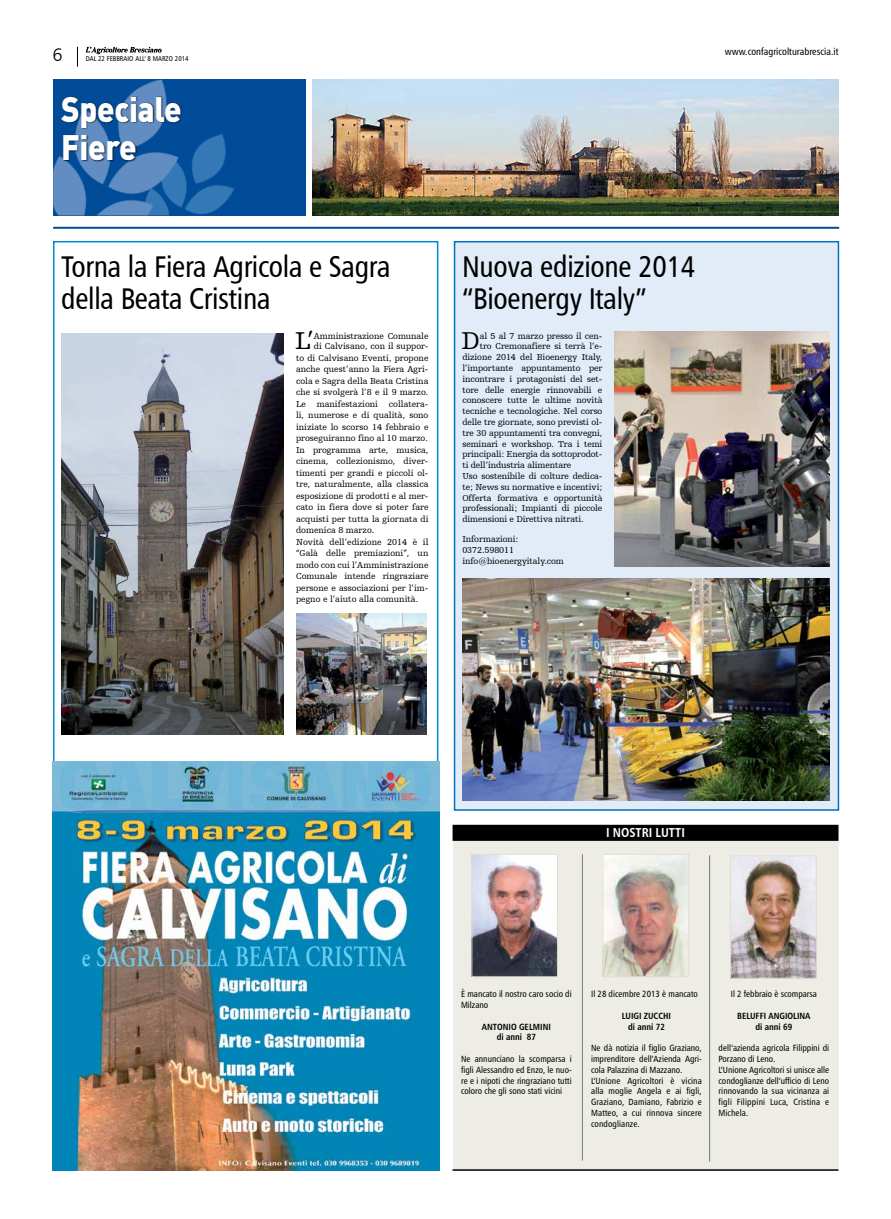
<style>
.page{position:relative;width:891px;height:1219px;background:#fff}
.page>*{position:absolute;margin:0;border:0;box-sizing:border-box;transform-origin:0 0}
.t1{font:900 35px/38px "DIN";letter-spacing:-.01em;color:#fff;scale:.9 1}
.t2{font:30px/32px "Humanist 777 BT Roman Condensed B";letter-spacing:-.01em;color:#000}
.t3{font:25.5px "Humanist Slabserif 712 BT";color:#000}
.t4{font:18px "Humanist 777 BT Light B";color:#000}
.t5{font:13px "Humanist 777 BT Bold Condensed B";color:#fff}
.t6{font:10px "Humanist 777 BT Roman Condensed B";color:#000}
.t7{font:9px/10.8px "Humanist Slabserif 712 BT";color:#000}
.t8{font:9px/10.8px "Humanist 777 BT Roman Condensed B";color:#000}
.t9{font:9px/10.8px "Humanist 777 BT Bold Condensed B";color:#000;text-align:center}
.t10{font:7px "Humanist 777 BT Roman Condensed B";color:#000}
</style>
<div class="page">
<svg style="left:77px;top:47px;width:1px;height:20px"></svg>
<img style="left:85px;top:47px;width:77px;height:8px">
<hr style="left:53px;top:227px;width:785px;height:2px;background:#004c98">
<div style="left:53px;top:79px;width:252px;height:136px;background:#004c98"></div>
<img style="left:185px;top:134px;width:49px;height:81px">
<img style="left:53px;top:79px;width:132px;height:136px">
<div style="left:61px;top:96px;width:121px;height:67px;background:#000;opacity:.75"></div>
<img style="left:312px;top:79px;width:526px;height:136px">
<img style="left:52px;top:761px;width:387px;height:410px">
<img style="left:61px;top:334px;width:222px;height:400px">
<img style="left:296px;top:614px;width:130px;height:120px">
<div style="left:452px;top:825px;width:386px;height:345px;background:#edede6"></div>
<div style="left:452px;top:825px;width:386px;height:16px;background:#000"></div>
<img style="left:473px;top:856px;width:82px;height:119px">
<div style="left:471px;top:854px;width:86px;height:123px;border:1px solid #dfded4"></div>
<hr style="left:582px;top:854px;width:1px;height:306px;background:#000">
<hr style="left:452px;top:1169px;width:386px;height:2px;background:#000">
<hr style="left:709px;top:855px;width:1px;height:306px;background:#000">
<div style="left:453px;top:241px;width:385px;height:570px;background:#e1ecf8;border:2px solid #0072bc"></div>
<img style="left:462px;top:578px;width:366px;height:223px">
<img style="left:614px;top:332px;width:214px;height:235px">
<img style="left:604px;top:856px;width:82px;height:119px">
<div style="left:602px;top:854px;width:86px;height:123px;border:1px solid #dfded4"></div>
<img style="left:731px;top:857px;width:83px;height:120px">
<div style="left:729px;top:855px;width:87px;height:124px;border:1px solid #dfded4"></div>
<h3 class="t4" style="left:52px;top:44px;width:12px">6</h3>
<p class="t10" style="left:86px;top:54px;width:104px">DAL 22 FEBBRAIO ALL‘ 8 MARZO 2014</p>
<h1 class="t1" style="left:61px;top:88px;width:135px">Speciale<br>Fiere</h1>
<p class="t6" style="left:724px;top:45px;width:115px">www.confagricolturabrescia.it</p>
<h2 class="t2" style="left:61px;top:250px;width:331px">Torna la Fiera Agricola e Sagra della Beata Cristina</h2>
<h3 class="t3" style="left:295px;top:325px;width:20px">L’</h3>
<p class="t7" style="left:314px;top:330px;width:116px">Amministrazione Comunale</p>
<p class="t7" style="left:314px;top:341px;width:116px">di Calvisano, con il suppor-</p>
<p class="t7" style="left:296px;top:352px;width:134px">to di Calvisano Eventi, propone</p>
<p class="t7" style="left:296px;top:364px;width:134px">anche quest’anno la Fiera Agri-</p>
<p class="t7" style="left:296px;top:375px;width:134px">cola e Sagra della Beata Cristina</p>
<p class="t7" style="left:296px;top:387px;width:134px">che si svolgerà l’8 e il 9 marzo.</p>
<p class="t7" style="left:296px;top:398px;width:134px">Le manifestazioni collatera-</p>
<p class="t7" style="left:296px;top:410px;width:134px">li, numerose e di qualità, sono</p>
<p class="t7" style="left:296px;top:421px;width:134px">iniziate lo scorso 14 febbraio e</p>
<p class="t7" style="left:296px;top:433px;width:133px">proseguiranno fino al 10 marzo.</p>
<p class="t7" style="left:296px;top:444px;width:134px">In programma arte, musica,</p>
<p class="t7" style="left:296px;top:456px;width:134px">cinema, collezionismo, diver-</p>
<p class="t7" style="left:296px;top:467px;width:134px">timenti per grandi e piccoli ol-</p>
<p class="t7" style="left:296px;top:479px;width:134px">tre, naturalmente, alla classica</p>
<p class="t7" style="left:296px;top:490px;width:134px">esposizione di prodotti e al mer-</p>
<p class="t7" style="left:296px;top:502px;width:134px">cato in fiera dove si poter fare</p>
<p class="t7" style="left:296px;top:513px;width:134px">acquisti per tutta la giornata di</p>
<p class="t7" style="left:296px;top:525px;width:80px">domenica 8 marzo.</p>
<p class="t7" style="left:296px;top:536px;width:134px">Novità dell’edizione 2014 è il</p>
<p class="t7" style="left:296px;top:548px;width:134px">“Galà delle premiazioni”, un</p>
<p class="t7" style="left:296px;top:559px;width:134px">modo con cui l’Amministrazione</p>
<p class="t7" style="left:296px;top:571px;width:134px">Comunale intende ringraziare</p>
<p class="t7" style="left:296px;top:582px;width:134px">persone e associazioni per l’im-</p>
<p class="t7" style="left:296px;top:594px;width:124px">pegno e l’aiuto alla comunità.</p>
<h2 class="t2" style="left:462px;top:250px;width:235px">Nuova edizione 2014 “Bioenergy Italy”</h2>
<h3 class="t3" style="left:461px;top:325px;width:20px">D</h3>
<p class="t7" style="left:479px;top:330px;width:124px">al 5 al 7 marzo presso il cen-</p>
<p class="t7" style="left:479px;top:341px;width:124px">tro Cremonafiere si terrà l’e-</p>
<p class="t7" style="left:462px;top:352px;width:141px">dizione 2014 del Bioenergy Italy,</p>
<p class="t7" style="left:462px;top:362px;width:141px">l’importante appuntamento per</p>
<p class="t7" style="left:462px;top:373px;width:141px">incontrare i protagonisti del set-</p>
<p class="t7" style="left:462px;top:384px;width:141px">tore delle energie rinnovabili e</p>
<p class="t7" style="left:462px;top:395px;width:141px">conoscere tutte le ultime novità</p>
<p class="t7" style="left:462px;top:406px;width:141px">tecniche e tecnologiche. Nel corso</p>
<p class="t7" style="left:462px;top:416px;width:141px">delle tre giornate, sono previsti ol-</p>
<p class="t7" style="left:462px;top:427px;width:141px">tre 30 appuntamenti tra convegni,</p>
<p class="t7" style="left:462px;top:438px;width:141px">seminari e workshop. Tra i temi</p>
<p class="t7" style="left:462px;top:449px;width:141px">principali: Energia da sottoprodot-</p>
<p class="t7" style="left:462px;top:460px;width:110px">ti dell’industria alimentare</p>
<p class="t7" style="left:462px;top:470px;width:141px">Uso sostenibile di colture dedica-</p>
<p class="t7" style="left:462px;top:481px;width:141px">te; News su normative e incentivi;</p>
<p class="t7" style="left:462px;top:492px;width:141px">Offerta formativa e opportunità</p>
<p class="t7" style="left:462px;top:503px;width:141px">professionali; Impianti di piccole</p>
<p class="t7" style="left:462px;top:514px;width:123px">dimensioni e Direttiva nitrati.</p>
<p class="t7" style="left:462px;top:533px;width:103px">Informazioni:<br>0372.598011 info@bioenergyitaly.com</p>
<h3 class="t5" style="left:605px;top:825px;width:15px">i nostri</h3>
<h3 class="t5" style="left:655px;top:825px;width:7px">lutti</h3>
<p class="t8" style="left:461px;top:988px;width:112px">È mancato il nostro caro socio di<br>Milzano</p>
<p class="t9" style="left:481px;top:1021px;width:70px">ANTONIO GELMINI di anni 87</p>
<p class="t8" style="left:461px;top:1053px;width:112px;text-align:justify">Ne annunciano la scomparsa i figli Alessandro ed Enzo, le nuo&shy;re e i nipoti che ringraziano tutti coloro che gli sono stati vicini</p>
<p class="t8" style="left:591px;top:988px;width:108px">Il 28 dicembre 2013 è mancato</p>
<p class="t9" style="left:621px;top:1010px;width:51px">LUIGI ZUCCHI di anni 72</p>
<p class="t8" style="left:591px;top:1042px;width:112px">Ne dà notizia il figlio Graziano, imprenditore dell’Azienda Agri&shy;cola Palazzina di Mazzano.<br>L’Unione Agricoltori è vicina alla moglie Angela e ai figli,<br>Graziano, Damiano, Fabrizio e<br>Matteo, a cui rinnova sincere condoglianze.</p>
<p class="t8" style="left:730px;top:988px;width:88px">Il 2 febbraio è scomparsa</p>
<p class="t9" style="left:737px;top:1010px;width:75px">BELUFFI ANGIOLINA di anni 69</p>
<p class="t8" style="left:718px;top:1042px;width:112px">dell’azienda agricola Filippini di<br>Porzano di Leno.<br>L’Unione Agricoltori si unisce alle condoglianze dell’ufficio di Leno rinnovando la sua vicinanza ai figli Filippini Luca, Cristina e<br>Michela.</p>
</div>
